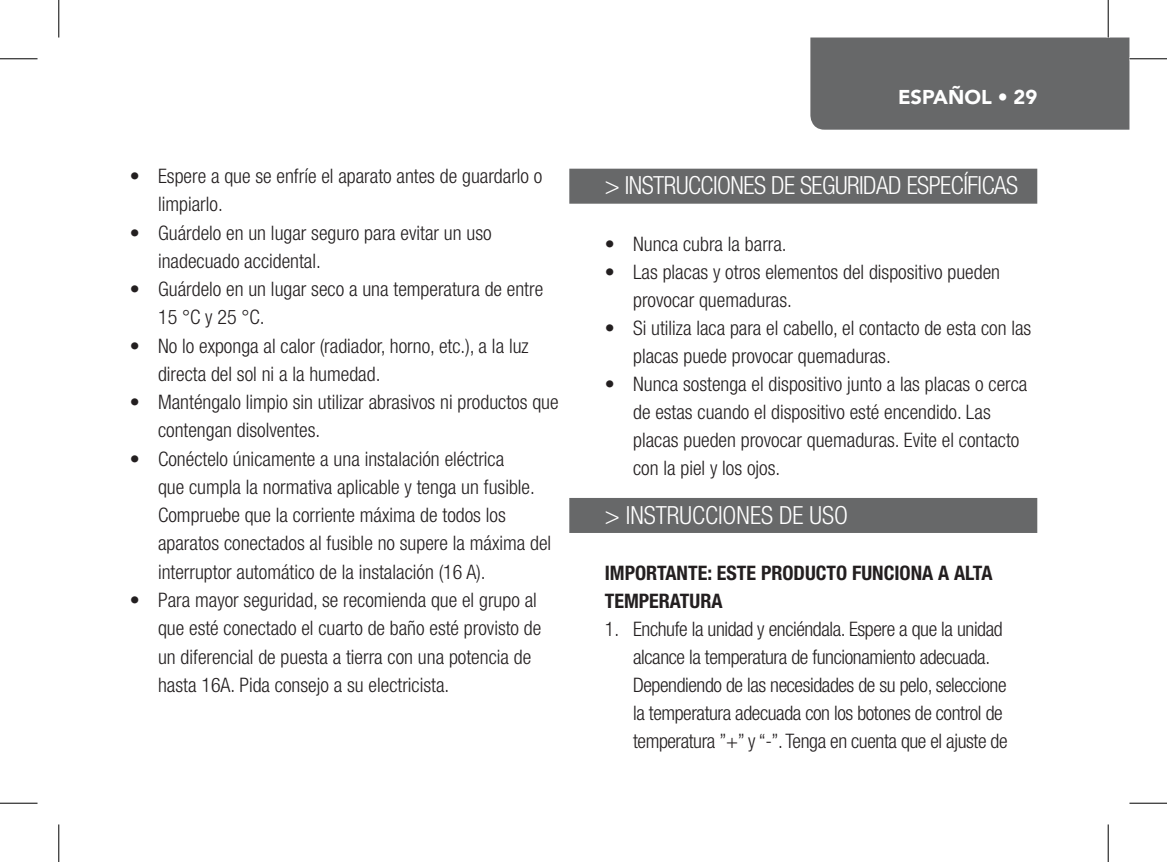
<style>
.page{position:relative;width:1167px;height:862px;background:#fff}
.page>*{position:absolute;margin:0;border:0;box-sizing:border-box;transform-origin:0 0}
.t1{font:300 condensed 25px "Helvetica Neue LT Std";letter-spacing:-.02em;color:#fff}
.t2{font:300 condensed 25px "Helvetica Neue LT Std";color:#fff}
.t3{font:300 condensed 20px/28.2px "Helvetica Neue LT Std";color:#231f20}
.t4{font:300 condensed 20px/28px "Helvetica Neue LT Std";letter-spacing:-.02em;color:#231f20}
.t5{font:700 condensed 20px/28px "Helvetica Neue LT Std";color:#231f20}
.t6{font:900 20px "Avenir";color:#fff}
</style>
<div class="page">
<div style="left:810px;top:38px;width:319px;height:92px;background:#676869"></div>
<div style="left:569px;top:169px;width:468px;height:35px;background:#676869"></div>
<div style="left:569px;top:498px;width:468px;height:35px;background:#676869"></div>
<hr style="left:0;top:58px;width:38px;height:1px;background:#000">
<hr style="left:1129px;top:58px;width:37px;height:1px;background:#000">
<hr style="left:0;top:802px;width:38px;height:1px;background:#000">
<hr style="left:1129px;top:802px;width:37px;height:1px;background:#000">
<hr style="left:58px;top:0;width:1px;height:38px;background:#000">
<hr style="left:58px;top:824px;width:1px;height:38px;background:#000">
<hr style="left:1107px;top:0;width:1px;height:38px;background:#000">
<hr style="left:1107px;top:824px;width:1px;height:38px;background:#000">
<p class="t3" style="left:158px;top:162px;width:386px;text-indent:-28px">• Espere a que se enfríe el aparato antes de guardarlo o limpiarlo.</p>
<p class="t3" style="left:158px;top:218px;width:335px;text-indent:-28px">• Guárdelo en un lugar seguro para evitar un uso inadecuado accidental.</p>
<p class="t3" style="left:158px;top:275px;width:386px;text-indent:-28px">• Guárdelo en un lugar seco a una temperatura de entre<br>15 °C y 25 °C.</p>
<p class="t3" style="left:158px;top:331px;width:372px;text-indent:-28px">• No lo exponga al calor (radiador, horno, etc.), a la luz directa del sol ni a la humedad.</p>
<p class="t3" style="left:158px;top:388px;width:402px;text-indent:-28px">• Manténgalo limpio sin utilizar abrasivos ni productos que contengan disolventes.</p>
<p class="t3" style="left:158px;top:444px;width:395px;text-indent:-28px">• Conéctelo únicamente a una instalación eléctrica<br>que cumpla la normativa aplicable y tenga un fusible.<br>Compruebe que la corriente máxima de todos los aparatos conectados al fusible no supere la máxima del interruptor automático de la instalación (16 A).</p>
<p class="t3" style="left:158px;top:585px;width:385px;text-indent:-28px">• Para mayor seguridad, se recomienda que el grupo al que esté conectado el cuarto de baño esté provisto de un diferencial de puesta a tierra con una potencia de hasta 16A. Pida consejo a su electricista.</p>
<p class="t6" style="left:897px;top:80px;width:141px">ESPAÑOL • 29</p>
<p class="t1" style="left:604px;top:171px;width:415px">&gt; INSTRUCCIONES DE SEGURIDAD ESPECÍFICAS</p>
<p class="t3" style="left:604px;top:229px;width:183px">• Nunca cubra la barra.</p>
<p class="t3" style="left:633px;top:257px;width:368px;text-indent:-28px">• Las placas y otros elementos del dispositivo pueden provocar quemaduras.</p>
<p class="t3" style="left:633px;top:313px;width:400px;text-indent:-28px">• Si utiliza laca para el cabello, el contacto de esta con las placas puede provocar quemaduras.</p>
<p class="t3" style="left:633px;top:370px;width:396px;text-indent:-28px">• Nunca sostenga el dispositivo junto a las placas o cerca de estas cuando el dispositivo esté encendido. Las placas pueden provocar quemaduras. Evite el contacto con la piel y los ojos.</p>
<p class="t2" style="left:604px;top:500px;width:245px">&gt; INSTRUCCIONES DE USO</p>
<p class="t5" style="left:604px;top:558px;width:389px">IMPORTANTE: ESTE PRODUCTO FUNCIONA A ALTA<br>TEMPERATURA</p>
<p class="t4" style="left:633px;top:615px;width:376px;text-indent:-28px">1. Enchufe la unidad y enciéndala. Espere a que la unidad alcance la temperatura de funcionamiento adecuada.<br>Dependiendo de las necesidades de su pelo, seleccione la temperatura adecuada con los botones de control de temperatura ”+” y “-”. Tenga en cuenta que el ajuste de</p>
</div>
